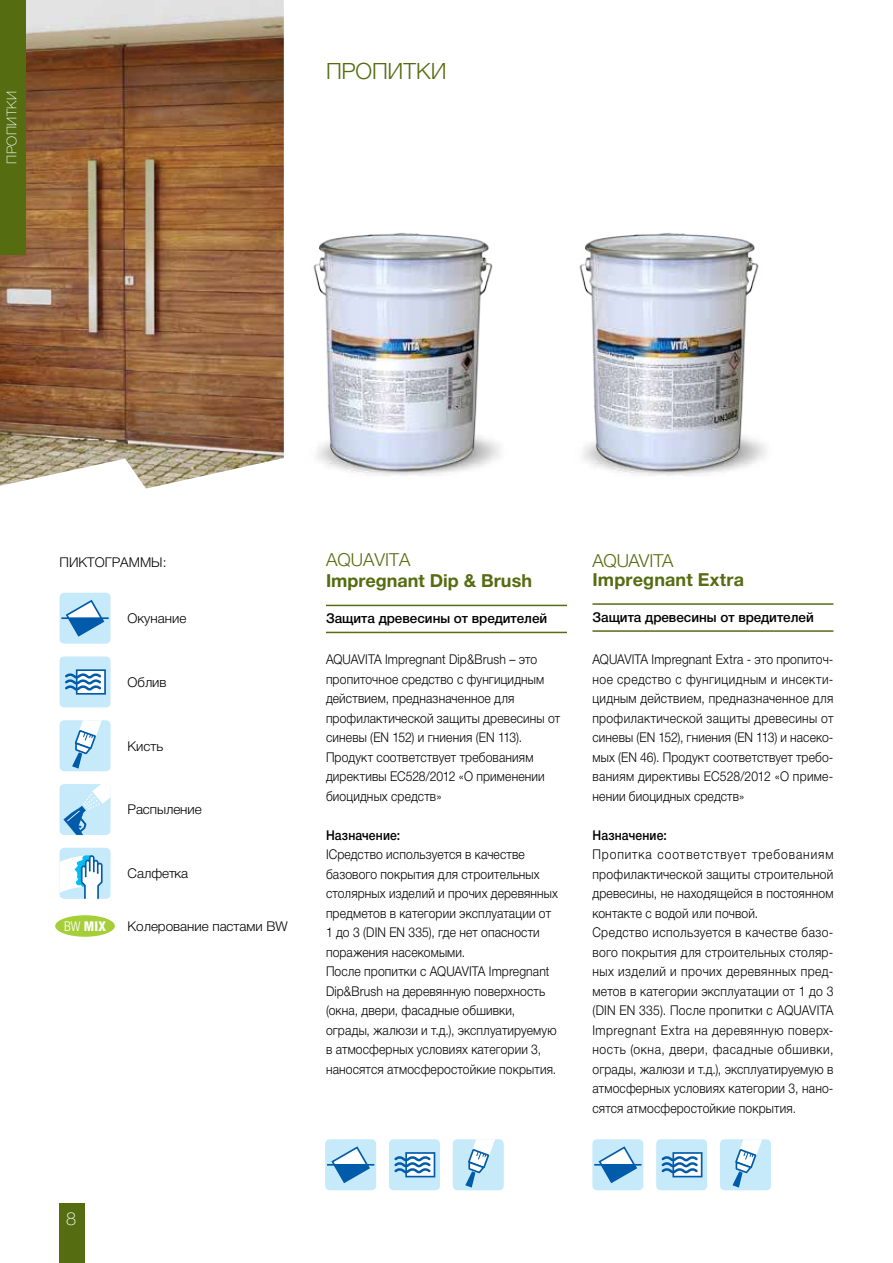
<style>
.page{position:relative;width:893px;height:1263px;background:#fff}
.page>*{position:absolute;margin:0;border:0;box-sizing:border-box;transform-origin:0 0}
.t1{font:300 22.5px "Helvetica Neue Cyr";color:#556c11}
.t2{font:700 18px "Helvetica Neue Cyr";color:#556c11}
.t3{font:300 18px "Helvetica Neue Cyr";color:#556c11}
.t4{font:300 18px "Helvetica Neue Cyr";letter-spacing:-.025em;color:#556c11}
.t5{font:100 18px "Helvetica Neue Cyr";color:#fff}
.t6{font:300 13.5px/19.5px "Helvetica Neue Cyr";letter-spacing:.015em;color:#000;scale:.9 1}
.t7{font:300 13.5px "Helvetica Neue Cyr";letter-spacing:.015em;color:#000}
.t8{font:500 13.5px "Helvetica Neue Cyr";color:#000}
.t9{font:500 13.5px "Helvetica Neue Cyr";color:#000;scale:.9 1}
.t10{font:100 13.5px "Helvetica Neue Cyr";letter-spacing:.03em;color:#fff}
.t11{font:800 condensed 13.5px "Helvetica Neue LT Pro";color:#fff}
.s1{font-weight:300}
</style>
<div class="page">
<img style="left:0;top:0;width:284px;height:489px">
<div style="left:0;top:0;width:26px;height:255px;background:#556c11"></div>
<hr style="left:326px;top:605px;width:241px;height:1px;background:#556c11">
<hr style="left:326px;top:632px;width:241px;height:1px;background:#556c11">
<hr style="left:592px;top:603px;width:241px;height:2px;background:#556c11">
<hr style="left:592px;top:630px;width:241px;height:2px;background:#556c11">
<svg style="left:325px;top:1139px;width:51px;height:51px"></svg>
<svg style="left:389px;top:1139px;width:51px;height:51px"></svg>
<svg style="left:453px;top:1139px;width:51px;height:51px"></svg>
<svg style="left:592px;top:1139px;width:51px;height:51px"></svg>
<svg style="left:656px;top:1139px;width:51px;height:51px"></svg>
<svg style="left:720px;top:1139px;width:51px;height:51px"></svg>
<img style="left:313px;top:233px;width:184px;height:238px">
<img style="left:579px;top:233px;width:184px;height:238px">
<svg style="left:60px;top:593px;width:51px;height:51px"></svg>
<svg style="left:60px;top:656px;width:51px;height:51px"></svg>
<svg style="left:60px;top:720px;width:51px;height:51px"></svg>
<svg style="left:60px;top:784px;width:51px;height:51px"></svg>
<svg style="left:60px;top:848px;width:51px;height:51px"></svg>
<div style="left:55px;top:915px;width:60px;height:22px;background:#a6ce39;border-radius:50%"></div>
<div style="left:54px;top:914px;width:62px;height:24px;border:1px solid #fff;border-radius:50%"></div>
<div style="left:60px;top:1203px;width:25px;height:60px;background:#556c11"></div>
<p class="t10" style="left:4px;top:164px;width:74px;rotate:-90deg">ПРОПИТКИ</p>
<h1 class="t1" style="left:326px;top:59px;width:122px">ПРОПИТКИ</h1>
<p class="t7" style="left:60px;top:555px;width:108px">ПИКТОГРАММЫ:</p>
<p class="t7" style="left:128px;top:611px;width:60px">Окунание</p>
<p class="t7" style="left:128px;top:675px;width:41px">Облив</p>
<p class="t7" style="left:128px;top:738px;width:37px">Кисть</p>
<p class="t7" style="left:128px;top:802px;width:76px">Распыление</p>
<p class="t7" style="left:128px;top:866px;width:62px">Салфетка</p>
<p class="t11" style="left:64px;top:918px;width:44px"><span class="s1">BW</span> MIX</p>
<p class="t7" style="left:128px;top:919px;width:162px">Колерование пастами BW</p>
<h2 class="t3" style="left:326px;top:550px;width:86px">AQUAVITA</h2>
<h2 class="t2" style="left:326px;top:571px;width:207px">Impregnant Dip &amp; Brush</h2>
<p class="t8" style="left:326px;top:611px;width:223px">Защита древесины от вредителей</p>
<p class="t6" style="left:326px;top:650px;width:262px">AQUAVITA Impregnant Dip&amp;Brush – это пропиточное средство с фунгицидным действием, предназначенное для профилактической защиты древесины от синевы (EN 152) и гниения (EN 113).<br>Продукт соответствует требованиям директивы ЕС528/2012 «О применении биоцидных средств»</p>
<p class="t9" style="left:326px;top:827px;width:84px">Назначение:</p>
<p class="t6" style="left:326px;top:845px;width:259px">IСредство используется в качестве базового покрытия для строительных столярных изделий и прочих деревянных предметов в категории эксплуатации от 1 до 3 (DIN EN 335), где нет опасности поражения насекомыми.<br>После пропитки с AQUAVITA Impregnant Dip&amp;Brush на деревянную поверхность (окна, двери, фасадные обшивки, ограды, жалюзи и т.д.), эксплуатируемую в атмосферных условиях категории 3, наносятся атмосферостойкие покрытия.</p>
<h2 class="t4" style="left:592px;top:550px;width:82px">AQUAVITA</h2>
<h2 class="t2" style="left:592px;top:570px;width:153px">Impregnant Extra</h2>
<p class="t8" style="left:592px;top:610px;width:223px">Защита древесины от вредителей</p>
<p class="t6" style="left:592px;top:650px;width:269px;text-align:justify">AQUAVITA Impregnant Extra - это пропиточ&shy;ное средство с фунгицидным и инсекти&shy;цидным действием, предназначенное для профилактической защиты древесины от синевы (EN 152), гниения (EN 113) и насеко&shy;мых (EN 46). Продукт соответствует требо&shy;ваниям директивы ЕС528/2012 «О приме&shy;нении биоцидных средств»</p>
<p class="t9" style="left:592px;top:827px;width:84px">Назначение:</p>
<p class="t6" style="left:592px;top:845px;width:269px">Пропитка соответствует требованиям профилактической защиты строительной древесины, не находящейся в постоянном контакте с водой или почвой.<br>Средство используется в качестве базо&shy;вого покрытия для строительных столяр&shy;ных изделий и прочих деревянных пред&shy;метов в категории эксплуатации от 1 до 3 (DIN EN 335). После пропитки с AQUAVITA Impregnant Extra на деревянную поверх&shy;ность (окна, двери, фасадные обшивки, ограды, жалюзи и т.д.), эксплуатируемую в атмосферных условиях категории 3, нано&shy;сятся атмосферостойкие покрытия.</p>
<h2 class="t5" style="left:66px;top:1208px;width:12px">8</h2>
</div>
